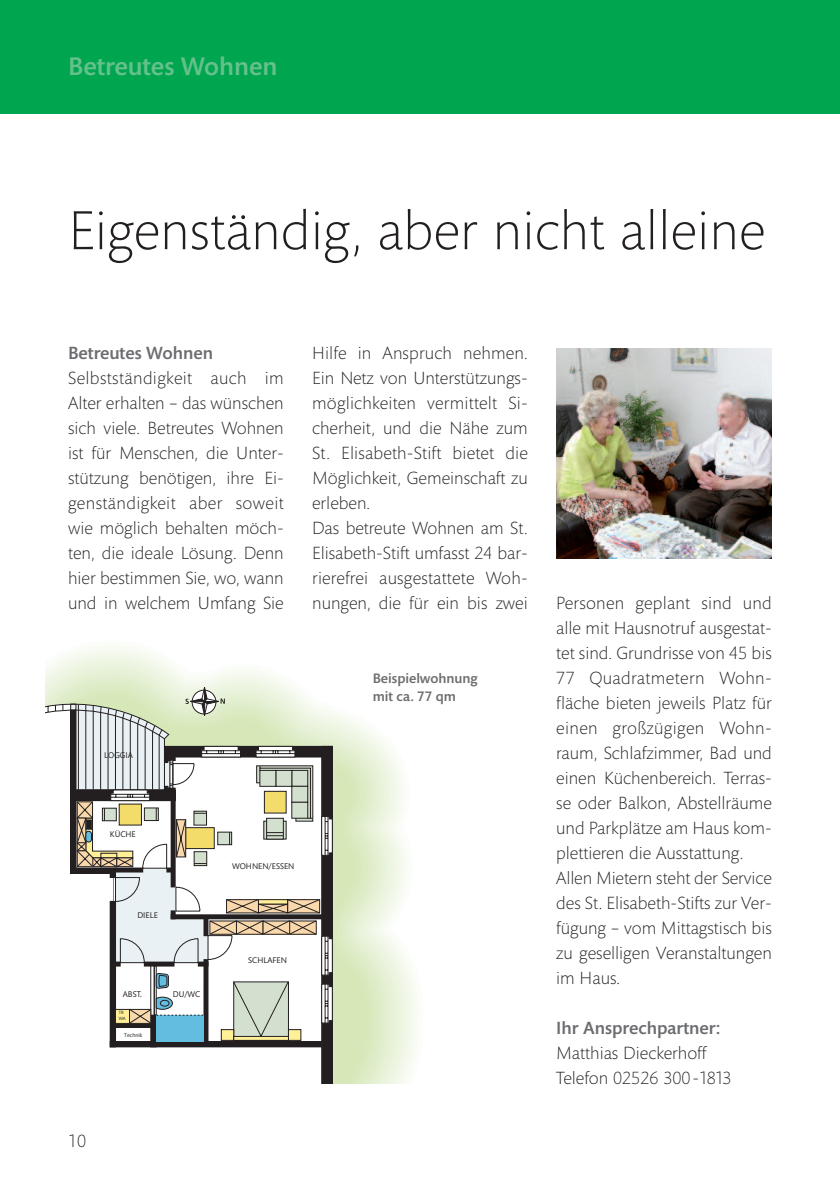
<style>
.page{position:relative;width:840px;height:1191px;background:#fff}
.page>*{position:absolute;margin:0;border:0;box-sizing:border-box;transform-origin:0 0}
.t1{font:300 56px "Mundo Sans Pro";color:#231f20}
.t2{font:500 26px "Mundo Sans Pro";color:#65c18b}
.t3{font:300 18px/25px "Mundo Sans Pro";color:#231f20}
.t4{font:500 18px "Mundo Sans Pro";color:#6c6d70}
.t5{font:500 14px/18px "Mundo Sans Pro";color:#6c6d70}
.t6{font:8.4px "Mundo Sans Pro";color:#231f20}
.t7{font:5.6px "Mundo Sans Pro";color:#231f20}
.t8{font:4.6px/5.6px "Mundo Sans Pro";color:#231f20}
.s1{font-family:"Helvetica";font-weight:700;font-stretch:condensed}
</style>
<div class="page">
<div style="left:0;top:0;width:839px;height:113px;background:#00a54f"></div>
<svg style="left:332px;top:712px;width:35px;height:371px;background:#d7e5be"></svg>
<div style="left:110px;top:901px;width:5px;height:145px;background:#231f20"></div>
<div style="left:110px;top:901px;width:6px;height:146px;border:1px solid #231f20"></div>
<div style="left:110px;top:1041px;width:222px;height:5px;background:#231f20"></div>
<div style="left:110px;top:1041px;width:222px;height:6px;border:1px solid #231f20"></div>
<div style="left:204px;top:959px;width:4px;height:83px;border:1px solid #231f20"></div>
<div style="left:151px;top:1015px;width:5px;height:31px;background:#231f20"></div>
<div style="left:150px;top:1015px;width:6px;height:32px;border:1px solid #231f20"></div>
<div style="left:156px;top:1015px;width:48px;height:26px;background:#62bde1"></div>
<div style="left:288px;top:1029px;width:13px;height:11px;background:#fff097"></div>
<div style="left:221px;top:1029px;width:12px;height:11px;background:#fff097"></div>
<div style="left:233px;top:1036px;width:55px;height:4px;border:1px solid #231f20"></div>
<svg style="left:321px;top:1046px;width:11px;height:37px"></svg>
<svg style="left:46px;top:687px;width:286px;height:349px"></svg>
<hr style="left:256px;top:753px;width:39px;height:1px;background:#231f20">
<hr style="left:256px;top:750px;width:39px;height:1px;background:#231f20">
<img style="left:556px;top:349px;width:215px;height:210px">
<h2 class="t2" style="left:68px;top:57px;width:211px">Betreutes Wohnen</h2>
<h1 class="t1" style="left:68px;top:209px;width:698px">Eigenständig, aber nicht alleine</h1>
<p class="t4" style="left:68px;top:346px;width:146px">Betreutes Wohnen</p>
<p class="t3" style="left:68px;top:367px;width:217px;text-align:justify">Selbstständigkeit auch im Alter erhalten – das wünschen sich viele. Betreutes Wohnen ist für Menschen, die Unter&shy;stützung benötigen, ihre Ei&shy;genständigkeit aber soweit wie möglich behalten möch&shy;ten, die ideale Lösung. Denn hier bestimmen Sie, wo, wann und in welchem Umfang Sie</p>
<p class="t6" style="left:104px;top:752px;width:30px">LOGGIA</p>
<p class="t3" style="left:312px;top:342px;width:217px">Hilfe in Anspruch nehmen.<br>Ein Netz von Unterstützungs&shy;möglichkeiten vermittelt Si&shy;cherheit, und die Nähe zum<br>St. Elisabeth-Stift bietet die<br>Möglichkeit, Gemeinschaft zu erleben.<br>Das betreute Wohnen am St.<br>Elisabeth-Stift umfasst 24 bar&shy;rierefrei ausgestattete Woh&shy;nungen, die für ein bis zwei</p>
<p class="t5" style="left:372px;top:670px;width:106px">Beispielwohnung mit ca. 77 qm</p>
<p class="t6" style="left:110px;top:831px;width:27px">KÜCHE</p>
<p class="t6" style="left:137px;top:912px;width:22px">DIELE</p>
<p class="t6" style="left:123px;top:991px;width:21px">ABST<span class="s1">.</span></p>
<p class="t6" style="left:173px;top:991px;width:29px">DU/WC</p>
<p class="t8" style="left:119px;top:1010px;width:9px">TR<br>WA</p>
<p class="t7" style="left:124px;top:1032px;width:20px">Technik</p>
<p class="t6" style="left:232px;top:863px;width:64px">WOHNEN/ESSEN</p>
<p class="t6" style="left:248px;top:957px;width:40px">SCHLAFEN</p>
<p class="t3" style="left:68px;top:1130px;width:20px">10</p>
<p class="t3" style="left:556px;top:592px;width:217px">Personen geplant sind und alle mit Hausnotruf ausgestat&shy;tet sind. Grundrisse von 45 bis<br>77 Quadratmetern Wohn&shy;fläche bieten jeweils Platz für einen großzügigen Wohn&shy;raum, Schlafzimmer, Bad und einen Küchenbereich. Terras&shy;se oder Balkon, Abstellräume und Parkplätze am Haus kom&shy;plettieren die Ausstattung.<br>Allen Mietern steht der Service des St. Elisabeth-Stifts zur Ver&shy;fügung – vom Mittagstisch bis zu geselligen Veranstaltungen im Haus.</p>
<p class="t4" style="left:556px;top:1021px;width:165px">Ihr Ansprechpartner:</p>
<p class="t3" style="left:556px;top:1042px;width:177px">Matthias Dieckerhoff<br>Telefon 02526 300-1813</p>
</div>
